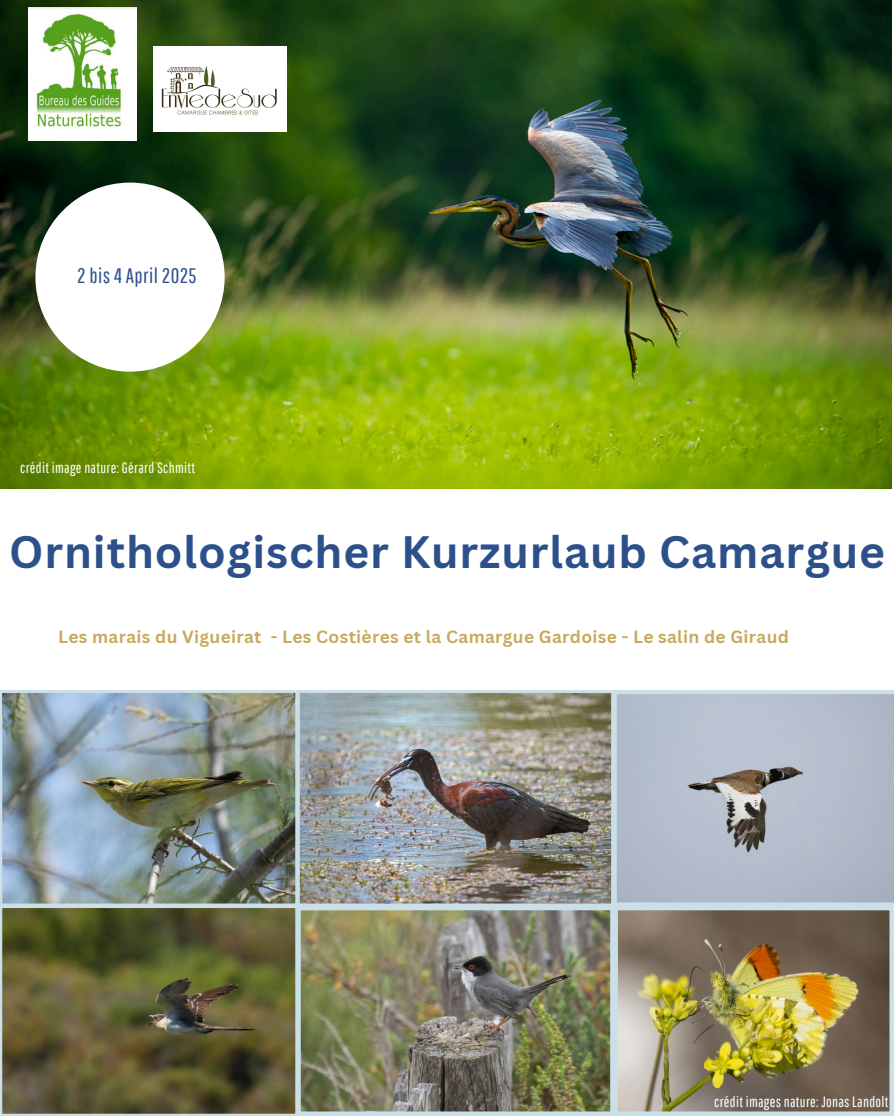
<style>
.page{position:relative;width:894px;height:1116px;background:#fff}
.page>*{position:absolute;margin:0;border:0;box-sizing:border-box;transform-origin:0 0}
.t1{font:700 44.25px "Canva Sans";letter-spacing:.02em;color:#2c508a}
.t2{font:21px "Pathway Gothic One";letter-spacing:.02em;color:#2c508a}
.t3{font:700 17.25px "Canva Sans";letter-spacing:.02em;color:#c8aa5e}
.t4{font:15px "Pathway Gothic One";letter-spacing:.02em;color:#fff}
</style>
<div class="page">
<img style="left:0;top:0;width:891px;height:489px">
<img style="left:297px;top:906px;width:316px;height:210px">
<svg style="left:0;top:906px;width:297px;height:210px;background:#5e5b36"></svg>
<img style="left:613px;top:906px;width:280px;height:210px">
<img style="left:0;top:691px;width:297px;height:215px">
<img style="left:297px;top:691px;width:316px;height:215px">
<div style="left:35px;top:183px;width:189px;height:189px;background:#fff;border-radius:50%"></div>
<svg style="left:613px;top:691px;width:280px;height:215px;background:#b0b9c5"></svg>
<img style="left:153px;top:46px;width:133px;height:86px">
<img style="left:29px;top:8px;width:108px;height:132px">
<p class="t2" style="left:77px;top:263px;width:121px">2 bis 4 April 2025</p>
<h2 class="t4" style="left:20px;top:459px;width:176px">crédit image nature: Gérard Schmitt</h2>
<p class="t1" style="left:9px;top:521px;width:877px">Ornithologischer Kurzurlaub Camargue</p>
<p class="t3" style="left:58px;top:625px;width:732px">Les marais du Vigueirat - Les Costières et la Camargue Gardoise - Le salin de Giraud</p>
<p class="t4" style="left:714px;top:1093px;width:176px">crédit images nature: Jonas Landolt</p>
</div>
